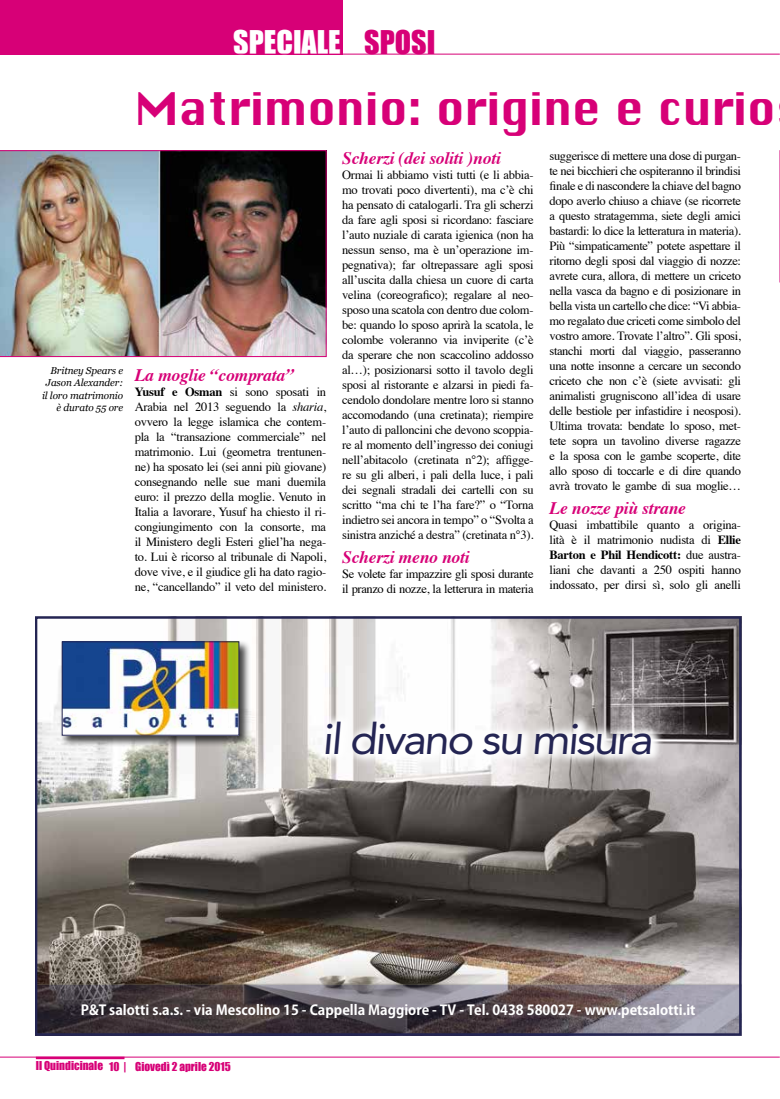
<style>
.page{position:relative;width:780px;height:1099px;background:#fff}
.page>*{position:absolute;margin:0;border:0;box-sizing:border-box;transform-origin:0 0}
.t1{font:43.75px "Chicago";letter-spacing:-.01em;color:#d70077}
.t2{font:42.75px "Avenir";color:#242553;scale:1.05 1}
.t3{font:30px "Impact";color:#fff}
.t4{font:italic 700 17.5px "Times";letter-spacing:-.01em;color:#d70077}
.t5{font:700 13.75px "Koz Go Pr 6 N";color:#fff}
.t6{font:12.5px/15px "Times";letter-spacing:-.02em;color:#000;text-align:justify}
.t7{font:11.25px "Impact";color:#d70077}
.t8{font:italic 10px/12px "Georgia";letter-spacing:-.01em;color:#000;text-align:right}
.s1{color:#d70077}
.s2{font-weight:700}
.s3{font-style:italic}
</style>
<div class="page">
<div style="left:0;top:0;width:342px;height:54px;background:#d70077"></div>
<hr style="left:0;top:54px;width:779px;height:1px;background:#d70077">
<hr style="left:0;top:1056px;width:779px;height:1px;background:#d70077">
<hr style="left:36px;top:1056px;width:88px;height:3px;background:#d70077">
<img style="left:38px;top:620px;width:700px;height:363px">
<div style="left:60px;top:639px;width:190px;height:108px;background:#000;opacity:.75"></div>
<img style="left:64px;top:643px;width:173px;height:90px">
<div style="left:62px;top:641px;width:177px;height:94px;border:1px solid #242553"></div>
<svg style="left:38px;top:983px;width:700px;height:49px;background:#60575d"></svg>
<svg style="left:318px;top:711px;width:347px;height:55px"></svg>
<div style="left:35px;top:617px;width:706px;height:418px;border:2px solid #242553"></div>
<img style="left:0;top:150px;width:326px;height:207px">
<svg style="left:779px;top:150px;width:1px;height:132px"></svg>
<h3 class="t3" style="left:233px;top:19px;width:203px">SPECIALE <span class="s1">SPOSI</span></h3>
<h1 class="t1" style="left:135px;top:75px;width:643px">Matrimonio: origine e curio</h1>
<p class="t8" style="left:42px;top:365px;width:83px">Britney Spears e<br>Jason Alexander: il loro matrimonio è durato 55 ore</p>
<h3 class="t4" style="left:135px;top:358px;width:161px">La moglie “comprata”</h3>
<p class="t6" style="left:135px;top:383px;width:193px"><span class="s2">Yusuf e Osman</span> si sono sposati in Arabia nel 2013 seguendo la <span class="s3">sharia</span>, ovvero la legge islamica che contem&shy;pla la “transazione commerciale” nel matrimonio. Lui (geometra trentunen&shy;ne) ha sposato lei (sei anni più giovane) consegnando nelle sue mani duemila euro: il prezzo della moglie. Venuto in Italia a lavorare, Yusuf ha chiesto il ri&shy;congiungimento con la consorte, ma il Ministero degli Esteri gliel’ha nega&shy;to. Lui è ricorso al tribunale di Napoli, dove vive, e il giudice gli ha dato ragio&shy;ne, “cancellando” il veto del ministero.</p>
<h3 class="t4" style="left:342px;top:141px;width:160px">Scherzi (dei soliti )noti</h3>
<p class="t6" style="left:342px;top:166px;width:193px">Ormai li abbiamo visti tutti (e li abbia&shy;mo trovati poco divertenti), ma c’è chi ha pensato di catalogarli. Tra gli scherzi da fare agli sposi si ricordano: fasciare l’auto nuziale di carata igienica (non ha nessun senso, ma è un’operazione im&shy;pegnativa); far oltrepassare agli sposi all’uscita dalla chiesa un cuore di carta velina (coreografico); regalare al neo&shy;sposo una scatola con dentro due colom&shy;be: quando lo sposo aprirà la scatola, le colombe voleranno via inviperite (c’è da sperare che non scaccolino addosso al…); posizionarsi sotto il tavolo degli sposi al ristorante e alzarsi in piedi fa&shy;cendolo dondolare mentre loro si stanno accomodando (una cretinata); riempire l’auto di palloncini che devono scoppia&shy;re al momento dell’ingresso dei coniugi nell’abitacolo (cretinata n°2); affigge&shy;re su gli alberi, i pali della luce, i pali dei segnali stradali dei cartelli con su scritto “ma chi te l’ha fare?” o “Torna indietro sei ancora in tempo” o “Svolta a sinistra anziché a destra” (cretinata n°3).</p>
<h3 class="t4" style="left:342px;top:540px;width:129px">Scherzi meno noti</h3>
<p class="t6" style="left:342px;top:565px;width:193px">Se volete far impazzire gli sposi durante il pranzo di nozze, la letterura in materia</p>
<p class="t6" style="left:549px;top:147px;width:193px">suggerisce di mettere una dose di purgan&shy;te nei bicchieri che ospiteranno il brindisi finale e di nascondere la chiave del bagno dopo averlo chiuso a chiave (se ricorrete a questo stratagemma, siete degli amici bastardi: lo dice la letteratura in materia).<br>Più “simpaticamente” potete aspettare il ritorno degli sposi dal viaggio di nozze: avrete cura, allora, di mettere un criceto nella vasca da bagno e di posizionare in bella vista un cartello che dice: “Vi abbia&shy;mo regalato due criceti come simbolo del vostro amore. Trovate l’altro”. Gli sposi, stanchi morti dal viaggio, passeranno una notte insonne a cercare un secondo criceto che non c’è (siete avvisati: gli animalisti grugniscono all’idea di usare delle bestiole per infastidire i neosposi).<br>Ultima trovata: bendate lo sposo, met&shy;tete sopra un tavolino diverse ragazze e la sposa con le gambe scoperte, dite allo sposo di toccarle e di dire quando avrà trovato le gambe di sua moglie…</p>
<h3 class="t4" style="left:549px;top:491px;width:138px">Le nozze più strane</h3>
<p class="t6" style="left:549px;top:516px;width:193px">Quasi imbattibile quanto a origina&shy;lità è il matrimonio nudista di <span class="s2">Ellie Barton e Phil Hendicott:</span> due austra&shy;liani che davanti a 250 ospiti hanno indossato, per dirsi sì, solo gli anelli</p>
<h2 class="t2" style="left:322px;top:714px;width:320px">il divano su misura</h2>
<p class="t5" style="left:81px;top:1002px;width:616px">P&amp;T salotti s.a.s. - via Mescolino 15 - Cappella Maggiore - TV - Tel. 0438 580027 - www.petsalotti.it</p>
<p class="t7" style="left:36px;top:1057px;width:196px">Il Quindicinale 10 | Giovedì 2 aprile 2015</p>
</div>
